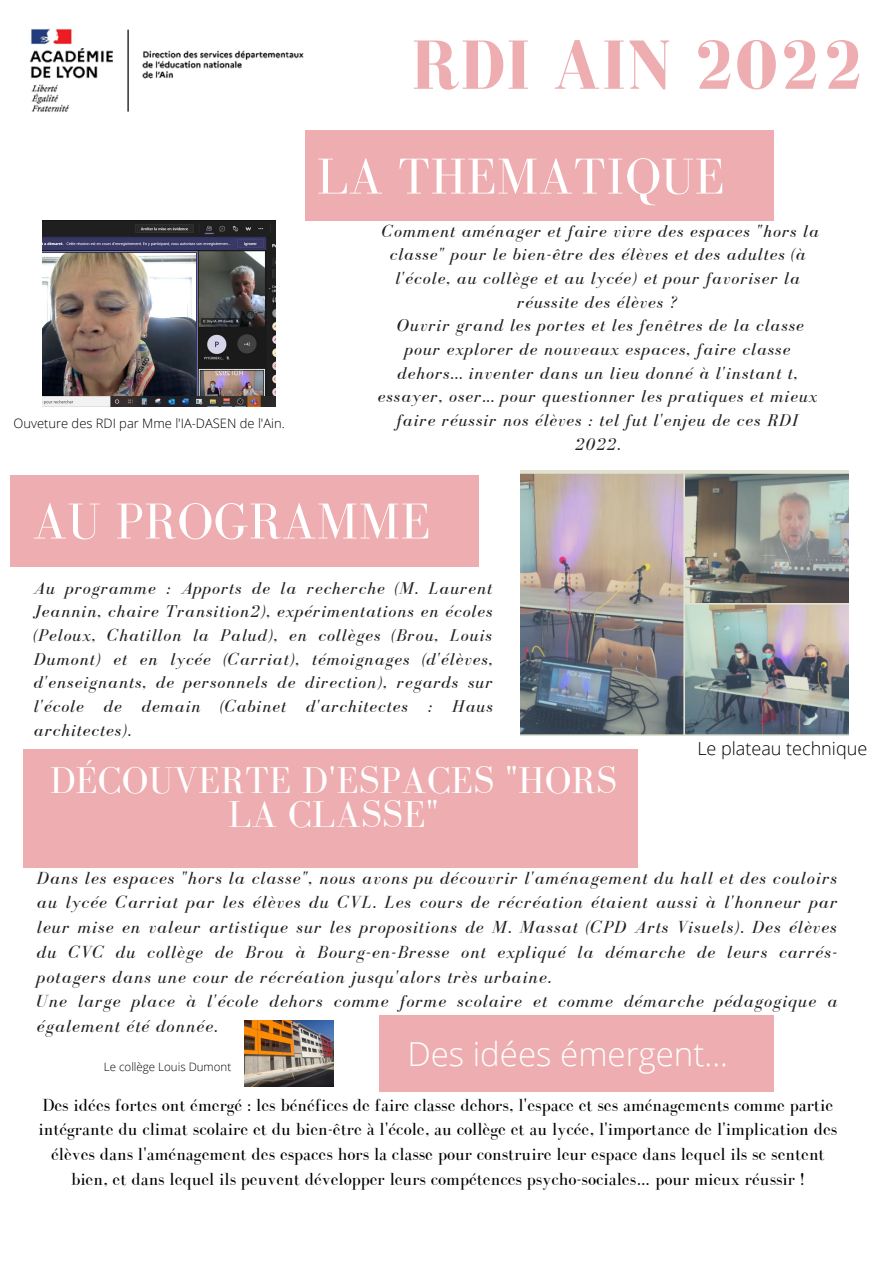
<style>
.page{position:relative;width:894px;height:1264px;background:#fff}
.page>*{position:absolute;margin:0;border:0;box-sizing:border-box;transform-origin:0 0}
.t1{font:700 71.4px "Bodoni FLF";letter-spacing:.01em;color:#eeadb0}
.t2{font:51.9px "Bodoni FLF";letter-spacing:.01em;color:#fff}
.t3{font:38.4px/33.8px "Bodoni FLF";letter-spacing:.01em;color:#fff;text-align:center}
.t4{font:300 33px "Open Sans";color:#fff}
.t5{font:italic 18px/24.8px "Bodoni FLF";letter-spacing:.06em;color:#222;text-align:justify}
.t6{font:18px/24.8px "Bodoni FLF";color:#000;text-align:center}
.t7{font:300 18px "Open Sans";color:#000}
.t8{font:italic 17.55px/23.7px "Bodoni FLF";letter-spacing:.06em;color:#222;text-align:center}
.t9{font:300 12.9px "Open Sans";color:#000}
.t10{font:300 11.55px "Open Sans";color:#000}
</style>
<div class="page">
<img style="left:42px;top:220px;width:233px;height:186px">
<img style="left:520px;top:470px;width:328px;height:265px">
<div style="left:305px;top:130px;width:468px;height:90px;background:#eeadb0"></div>
<div style="left:10px;top:476px;width:469px;height:90px;background:#eeadb0"></div>
<div style="left:24px;top:749px;width:613px;height:118px;background:#eeadb0"></div>
<img style="left:244px;top:1020px;width:89px;height:66px">
<div style="left:379px;top:1015px;width:395px;height:76px;background:#eeadb0"></div>
<img style="left:29px;top:28px;width:275px;height:84px">
<p class="t1" style="left:411px;top:26px;width:453px">RDI AIN 2022</p>
<p class="t9" style="left:14px;top:414px;width:273px">Ouveture des RDI par Mme l'IA-DASEN de l'Ain.</p>
<p class="t2" style="left:317px;top:148px;width:409px">LA THEMATIQUE</p>
<p class="t8" style="left:382px;top:219px;width:438px">Comment aménager et faire vivre des espaces "hors la classe" pour le bien-être des élèves et des adultes (à l'école, au collège et au lycée) et pour favoriser la réussite des élèves ?</p>
<p class="t8" style="left:378px;top:313px;width:441px">Ouvrir grand les portes et les fenêtres de la classe pour explorer de nouveaux espaces, faire classe dehors... inventer dans un lieu donné à l'instant t, essayer, oser... pour questionner les pratiques et mieux faire réussir nos élèves : tel fut l'enjeu de ces RDI 2022.</p>
<p class="t2" style="left:33px;top:493px;width:399px">AU PROGRAMME</p>
<p class="t8" style="left:34px;top:576px;width:460px;text-align:justify">Au programme : Apports de la recherche (M. Laurent Jeannin, chaire Transition2), expérimentations en écoles (Peloux, Chatillon la Palud), en collèges (Brou, Louis Dumont) et en lycée (Carriat), témoignages (d'élèves, d'enseignants, de personnels de direction), regards sur l'école de demain (Cabinet d'architectes : Haus architectes).</p>
<p class="t3" style="left:50px;top:763px;width:568px">DÉCOUVERTE D'ESPACES "HORS<br>LA CLASSE"</p>
<p class="t7" style="left:697px;top:735px;width:171px">Le plateau technique</p>
<p class="t5" style="left:37px;top:865px;width:801px">Dans les espaces "hors la classe", nous avons pu découvrir l'aménagement du hall et des couloirs au lycée Carriat par les élèves du CVL. Les cours de récréation étaient aussi à l'honneur par leur mise en valeur artistique sur les propositions de M. Massat (CPD Arts Visuels). Des élèves du CVC du collège de Brou à Bourg-en-Bresse ont expliqué la démarche de leurs carrés&shy;potagers dans une cour de récréation jusqu'alors très urbaine.</p>
<p class="t5" style="left:37px;top:989px;width:801px">Une large place à l'école dehors comme forme scolaire et comme démarche pédagogique a également été donnée.</p>
<p class="t10" style="left:104px;top:1058px;width:129px">Le collège Louis Dumont</p>
<p class="t4" style="left:407px;top:1030px;width:322px">Des idées émergent...</p>
<p class="t6" style="left:38px;top:1092px;width:800px">Des idées fortes ont émergé : les bénéfices de faire classe dehors, l'espace et ses aménagements comme partie intégrante du climat scolaire et du bien-être à l'école, au collège et au lycée, l'importance de l'implication des élèves dans l'aménagement des espaces hors la classe pour construire leur espace dans lequel ils se sentent bien, et dans lequel ils peuvent développer leurs compétences psycho-sociales… pour mieux réussir !</p>
</div>
